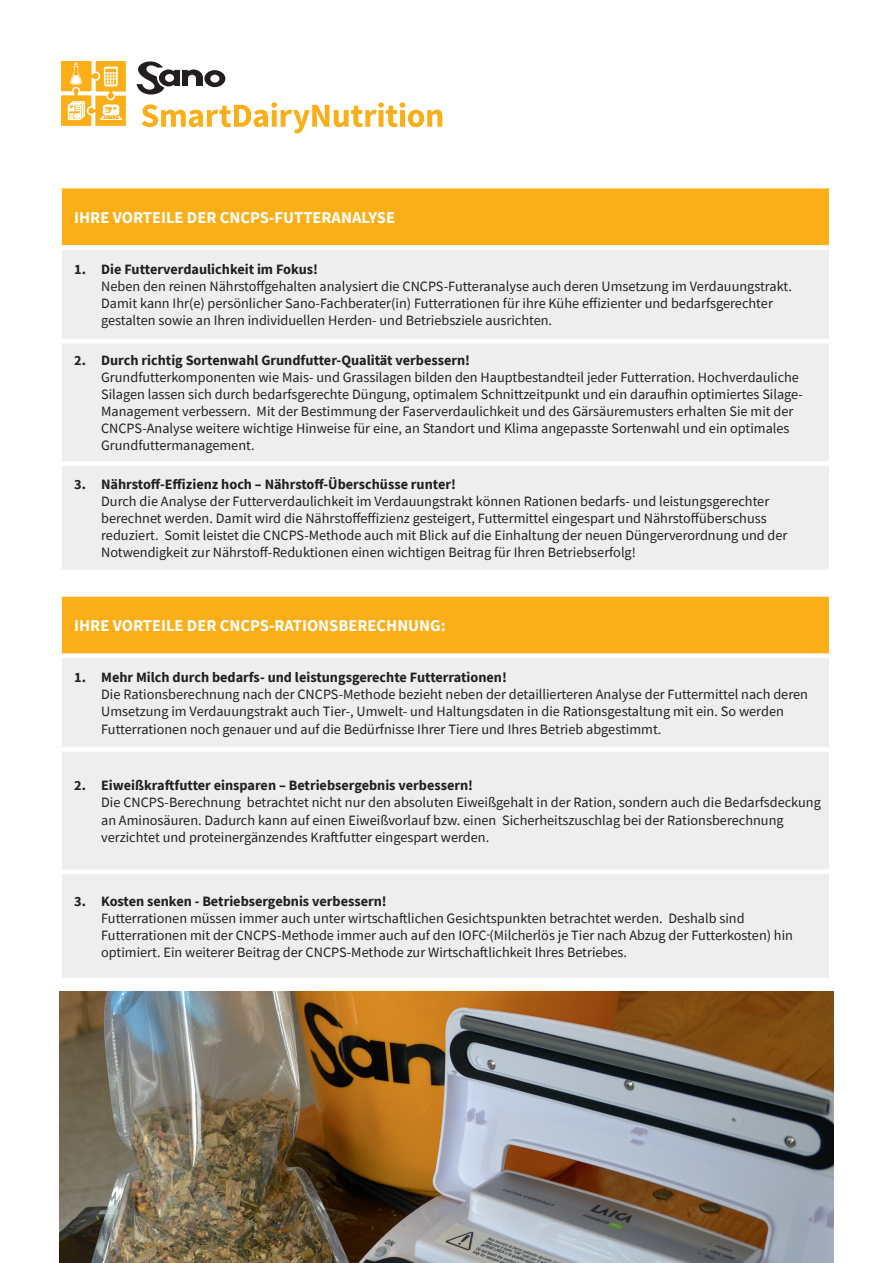
<style>
.page{position:relative;width:893px;height:1263px;background:#fff}
.page>*{position:absolute;margin:0;border:0;box-sizing:border-box;transform-origin:0 0}
.t1{font:700 16.5px "Source Sans Pro";color:#fff}
.t2{font:14.25px/17.1px "Source Sans Pro";color:#231f20}
.t3{font:700 14.25px "Source Sans Pro";color:#231f20}
</style>
<div class="page">
<div style="left:60px;top:186px;width:771px;height:61px;background:#faaf18"></div>
<div style="left:62px;top:250px;width:767px;height:319px;background:#eeeeef"></div>
<hr style="left:57px;top:184px;width:776px;height:4px;background:#fff">
<div style="left:57px;top:188px;width:5px;height:57px;background:#fff"></div>
<hr style="left:829px;top:188px;width:4px;height:57px;background:#fff">
<div style="left:57px;top:245px;width:776px;height:5px;background:#fff"></div>
<hr style="left:57px;top:339px;width:776px;height:4px;background:#fff">
<div style="left:57px;top:461px;width:776px;height:5px;background:#fff"></div>
<div style="left:60px;top:594px;width:771px;height:62px;background:#faaf18"></div>
<div style="left:62px;top:658px;width:767px;height:320px;background:#eeeeef"></div>
<div style="left:57px;top:592px;width:776px;height:5px;background:#fff"></div>
<div style="left:57px;top:597px;width:5px;height:56px;background:#fff"></div>
<hr style="left:829px;top:597px;width:4px;height:56px;background:#fff">
<div style="left:57px;top:653px;width:776px;height:5px;background:#fff"></div>
<div style="left:57px;top:747px;width:776px;height:5px;background:#fff"></div>
<div style="left:57px;top:869px;width:776px;height:5px;background:#fff"></div>
<img style="left:60px;top:991px;width:773px;height:272px">
<svg style="left:61px;top:61px;width:381px;height:72px"></svg>
<p class="t1" style="left:74px;top:206px;width:323px">IHRE VORTEILE DER CNCPS-FUTTERANALYSE</p>
<p class="t3" style="left:74px;top:260px;width:245px">1. Die Futterverdaulichkeit im Fokus!</p>
<p class="t2" style="left:101px;top:278px;width:692px">Neben den reinen Nährstoffgehalten analysiert die CNCPS-Futteranalyse auch deren Umsetzung im Verdauungstrakt.<br>Damit kann Ihr(e) persönlicher Sano-Fachberater(in) Futterrationen für ihre Kühe effizienter und bedarfsgerechter gestalten sowie an Ihren individuellen Herden- und Betriebsziele ausrichten.</p>
<p class="t3" style="left:74px;top:351px;width:397px">2. Durch richtig Sortenwahl Grundfutter-Qualität verbessern!</p>
<p class="t2" style="left:101px;top:369px;width:703px">Grundfutterkomponenten wie Mais- und Grassilagen bilden den Hauptbestandteil jeder Futterration. Hochverdauliche Silagen lassen sich durch bedarfsgerechte Düngung, optimalem Schnittzeitpunkt und ein daraufhin optimiertes Silage-Management verbessern. Mit der Bestimmung der Faserverdaulichkeit und des Gärsäuremusters erhalten Sie mit der CNCPS-Analyse weitere wichtige Hinweise für eine, an Standort und Klima angepasste Sortenwahl und ein optimales Grundfuttermanagement.</p>
<p class="t3" style="left:74px;top:474px;width:383px">3. Nährstoff-Effizienz hoch – Nährstoff-Überschüsse runter!</p>
<p class="t2" style="left:101px;top:492px;width:688px">Durch die Analyse der Futterverdaulichkeit im Verdauungstrakt können Rationen bedarfs- und leistungsgerechter berechnet werden. Damit wird die Nährstoffeffizienz gesteigert, Futtermittel eingespart und Nährstoffüberschuss reduziert. Somit leistet die CNCPS-Methode auch mit Blick auf die Einhaltung der neuen Düngerverordnung und der Notwendigkeit zur Nährstoff-Reduktionen einen wichtigen Beitrag für Ihren Betriebserfolg!</p>
<p class="t1" style="left:74px;top:614px;width:373px">IHRE VORTEILE DER CNCPS-RATIONSBERECHNUNG:</p>
<p class="t3" style="left:74px;top:668px;width:434px">1. Mehr Milch durch bedarfs- und leistungsgerechte Futterrationen!</p>
<p class="t2" style="left:101px;top:686px;width:708px">Die Rationsberechnung nach der CNCPS-Methode bezieht neben der detaillierteren Analyse der Futtermittel nach deren<br>Umsetzung im Verdauungstrakt auch Tier-, Umwelt- und Haltungsdaten in die Rationsgestaltung mit ein. So werden<br>Futterrationen noch genauer und auf die Bedürfnisse Ihrer Tiere und Ihres Betrieb abgestimmt.</p>
<p class="t3" style="left:74px;top:776px;width:400px">2. Eiweißkraftfutter einsparen – Betriebsergebnis verbessern!</p>
<p class="t2" style="left:101px;top:794px;width:721px">Die CNCPS-Berechnung betrachtet nicht nur den absoluten Eiweißgehalt in der Ration, sondern auch die Bedarfsdeckung an Aminosäuren. Dadurch kann auf einen Eiweißvorlauf bzw. einen Sicherheitszuschlag bei der Rationsberechnung verzichtet und proteinergänzendes Kraftfutter eingespart werden.</p>
<p class="t3" style="left:74px;top:891px;width:314px">3. Kosten senken - Betriebsergebnis verbessern!</p>
<p class="t2" style="left:101px;top:909px;width:693px">Futterrationen müssen immer auch unter wirtschaftlichen Gesichtspunkten betrachtet werden. Deshalb sind<br>Futterrationen mit der CNCPS-Methode immer auch auf den IOFC (Milcherlös je Tier nach Abzug der Futterkosten) hin optimiert. Ein weiterer Beitrag der CNCPS-Methode zur Wirtschaftlichkeit Ihres Betriebes.</p>
</div>
